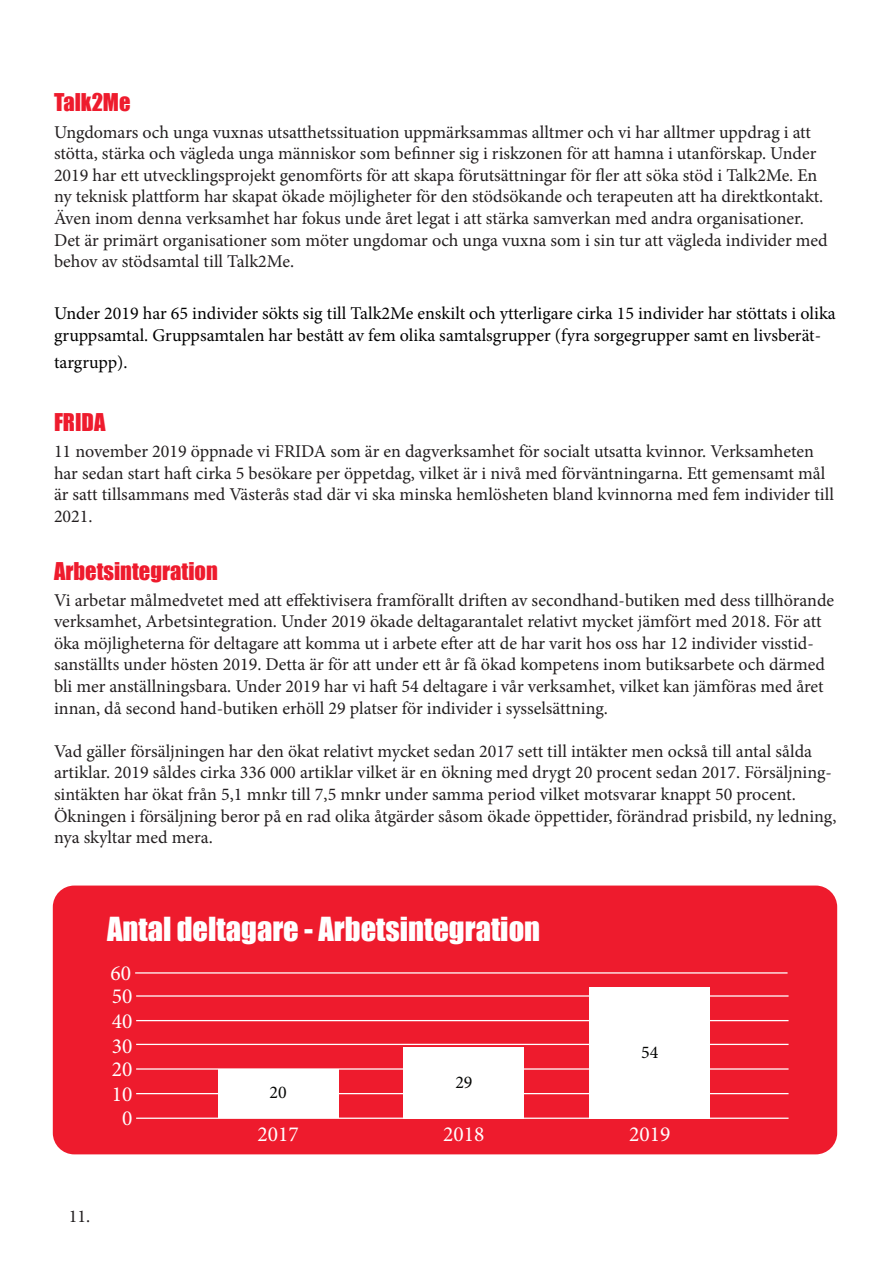
<style>
.page{position:relative;width:893px;height:1263px;background:#fff}
.page>*{position:absolute;margin:0;border:0;box-sizing:border-box;transform-origin:0 0}
.t1{font:30.45px "Impact";color:#fff}
.t2{font:22.5px "Impact";color:#ee1b2d}
.t3{font:21.45px "Minion Pro";color:#fff}
.t4{font:18px/21.6px "Minion Pro";color:#231f20}
.t5{font:18px/21.6px "Minion Pro";color:#000}
.t6{font:17.85px "Minion Pro";color:#040503}
</style>
<div class="page">
<div style="left:53px;top:885px;width:784px;height:269px;background:#ee1b2d;border-radius:21px"></div>
<hr style="left:136px;top:995px;width:652px;height:2px;background:#fff">
<hr style="left:136px;top:1020px;width:652px;height:1px;background:#fff">
<hr style="left:136px;top:1044px;width:652px;height:1px;background:#fff">
<hr style="left:136px;top:1068px;width:652px;height:2px;background:#fff">
<hr style="left:136px;top:1093px;width:652px;height:1px;background:#fff">
<hr style="left:136px;top:1117px;width:652px;height:2px;background:#fff">
<div style="left:404px;top:1048px;width:120px;height:71px;background:#fff"></div>
<div style="left:218px;top:1069px;width:120px;height:49px;background:#fff"></div>
<div style="left:590px;top:987px;width:120px;height:132px;background:#fff"></div>
<hr style="left:135px;top:972px;width:652px;height:1px;background:#fff">
<p class="t2" style="left:54px;top:85px;width:78px">Talk2Me</p>
<p class="t4" style="left:54px;top:121px;width:775px">Ungdomars och unga vuxnas utsatthetssituation uppmärksammas alltmer och vi har alltmer uppdrag i att stötta, stärka och vägleda unga människor som befinner sig i riskzonen för att hamna i utanförskap. Under 2019 har ett utvecklingsprojekt genomförts för att skapa förutsättningar för fler att söka stöd i Talk2Me. En ny teknisk plattform har skapat ökade möjligheter för den stödsökande och terapeuten att ha direktkontakt.<br>Även inom denna verksamhet har fokus unde året legat i att stärka samverkan med andra organisationer.<br>Det är primärt organisationer som möter ungdomar och unga vuxna som i sin tur att vägleda individer med behov av stödsamtal till Talk2Me.</p>
<p class="t5" style="left:54px;top:303px;width:783px">Under 2019 har 65 individer sökts sig till Talk2Me enskilt och ytterligare cirka 15 individer har stöttats i olika gruppsamtal. Gruppsamtalen har bestått av fem olika samtalsgrupper (fyra sorgegrupper samt en livsberät-</p>
<p class="t5" style="left:54px;top:352px;width:75px">targrupp).</p>
<p class="t2" style="left:54px;top:405px;width:53px">FRIDA</p>
<p class="t4" style="left:54px;top:441px;width:781px">11 november 2019 öppnade vi FRIDA som är en dagverksamhet för socialt utsatta kvinnor. Verksamheten har sedan start haft cirka 5 besökare per öppetdag, vilket är i nivå med förväntningarna. Ett gemensamt mål är satt tillsammans med Västerås stad där vi ska minska hemlösheten bland kvinnorna med fem individer till 2021.</p>
<p class="t2" style="left:54px;top:553px;width:165px">Arbetsintegration</p>
<p class="t4" style="left:54px;top:589px;width:782px">Vi arbetar målmedvetet med att effektivisera framförallt driften av secondhand-butiken med dess tillhörande verksamhet, Arbetsintegration. Under 2019 ökade deltagarantalet relativt mycket jämfört med 2018. För att öka möjligheterna för deltagare att komma ut i arbete efter att de har varit hos oss har 12 individer visstid&shy;sanställts under hösten 2019. Detta är för att under ett år få ökad kompetens inom butiksarbete och därmed bli mer anställningsbara. Under 2019 har vi haft 54 deltagare i vår verksamhet, vilket kan jämföras med året innan, då second hand-butiken erhöll 29 platser för individer i sysselsättning.</p>
<p class="t4" style="left:54px;top:740px;width:784px">Vad gäller försäljningen har den ökat relativt mycket sedan 2017 sett till intäkter men också till antal sålda artiklar. 2019 såldes cirka 336 000 artiklar vilket är en ökning med drygt 20 procent sedan 2017. Försäljning&shy;sintäkten har ökat från 5,1 mnkr till 7,5 mnkr under samma period vilket motsvarar knappt 50 procent.<br>Ökningen i försäljning beror på en rad olika åtgärder såsom ökade öppettider, förändrad prisbild, ny ledning, nya skyltar med mera.</p>
<p class="t1" style="left:107px;top:906px;width:435px">Antal deltagare - Arbetsintegration</p>
<p class="t3" style="left:110px;top:959px;width:22px">60</p>
<p class="t3" style="left:112px;top:981px;width:22px">50</p>
<p class="t3" style="left:112px;top:1007px;width:22px">40</p>
<p class="t3" style="left:112px;top:1031px;width:22px">30</p>
<p class="t3" style="left:112px;top:1055px;width:22px">20</p>
<p class="t3" style="left:112px;top:1079px;width:22px">10</p>
<p class="t3" style="left:122px;top:1104px;width:12px">0</p>
<p class="t4" style="left:69px;top:1205px;width:23px">11.</p>
<p class="t6" style="left:269px;top:1081px;width:19px">20</p>
<p class="t6" style="left:455px;top:1071px;width:19px">29</p>
<p class="t6" style="left:641px;top:1040px;width:19px">54</p>
<p class="t3" style="left:257px;top:1120px;width:43px">2017</p>
<p class="t3" style="left:443px;top:1120px;width:43px">2018</p>
<p class="t3" style="left:629px;top:1120px;width:43px">2019</p>
</div>
